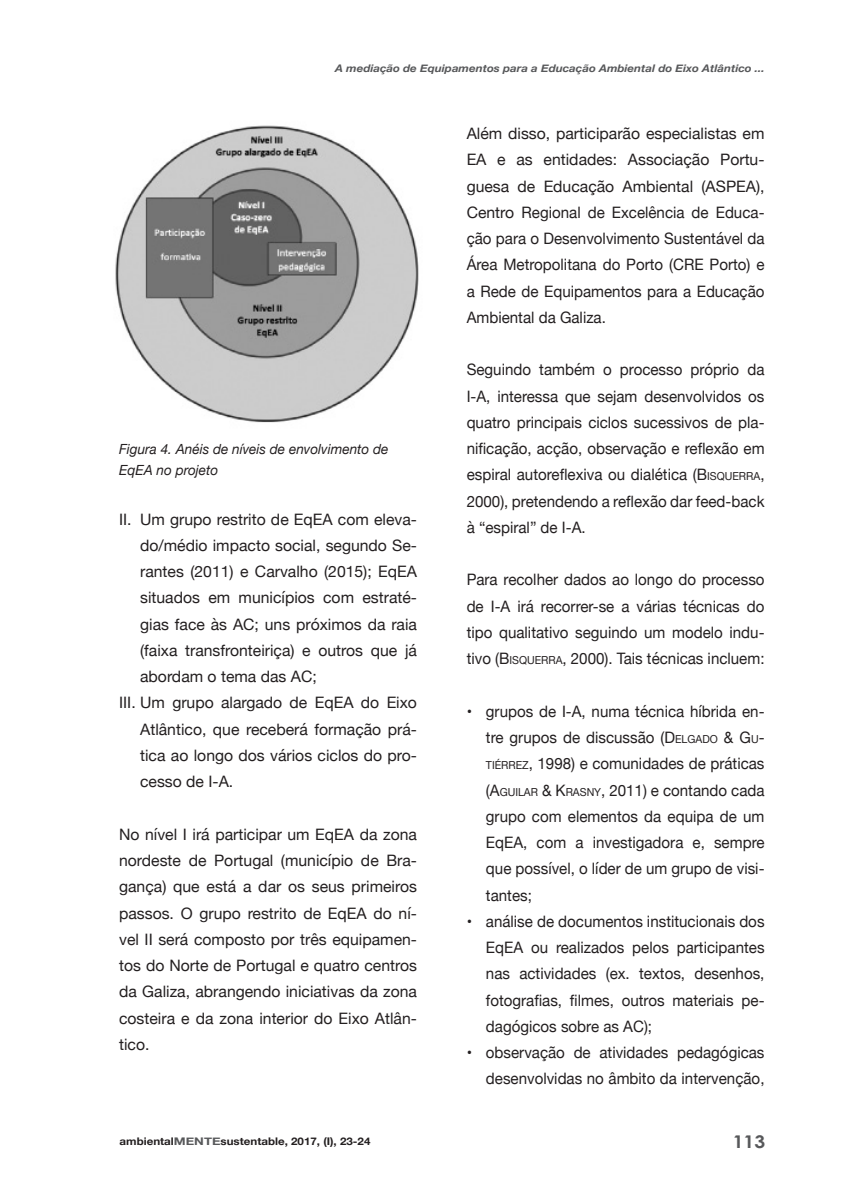
<style>
.page{position:relative;width:844px;height:1191px;background:#fff}
.page>*{position:absolute;margin:0;border:0;box-sizing:border-box;transform-origin:0 0}
.t1{font:700 17.5px "Century Gothic";color:#57585a;scale:1.1 1}
.t2{font:15.75px/26.2px "Helvetica Neue";color:#231f20;text-align:justify;scale:.96 1}
.t3{font:15.75px/26.2px "Helvetica Neue";color:#231f20;text-align:justify}
.t4{font:italic 14px/21px "Helvetica Neue";color:#231f20}
.t5{font:italic 700 10.5px "Helvetica Neue";color:#57585a;scale:1.1 1}
.t6{font:700 10.5px "Helvetica Neue";color:#231f20;scale:1.1 1}
.s1{font-size:11.03px}
.s2{color:#57585a}
</style>
<div class="page">
<img style="left:115px;top:125px;width:304px;height:298px">
<p class="t5" style="left:335px;top:61px;width:392px">A mediação de Equipamentos para a Educação Ambiental do Eixo Atlântico ...</p>
<p class="t4" style="left:119px;top:438px;width:271px">Figura 4. Anéis de níveis de envolvimento de<br>EqEA no projeto</p>
<p class="t3" style="left:119px;top:506px;width:299px">II. Um grupo restrito de EqEA com eleva-</p>
<p class="t3" style="left:140px;top:532px;width:278px">do/médio impacto social, segundo Se-</p>
<p class="t3" style="left:140px;top:558px;width:278px">rantes (2011) e Carvalho (2015); EqEA</p>
<p class="t3" style="left:140px;top:584px;width:278px">situados em municípios com estraté-</p>
<p class="t3" style="left:140px;top:611px;width:278px">gias face às AC; uns próximos da raia</p>
<p class="t3" style="left:140px;top:637px;width:278px">(faixa transfronteiriça) e outros que já</p>
<p class="t3" style="left:140px;top:663px;width:178px">abordam o tema das AC;</p>
<p class="t3" style="left:119px;top:689px;width:299px">III. Um grupo alargado de EqEA do Eixo</p>
<p class="t3" style="left:140px;top:716px;width:278px">Atlântico, que receberá formação prá-</p>
<p class="t3" style="left:140px;top:742px;width:278px">tica ao longo dos vários ciclos do pro-</p>
<p class="t3" style="left:140px;top:768px;width:95px">cesso de I-A.</p>
<p class="t3" style="left:119px;top:821px;width:299px">No nível I irá participar um EqEA da zona nordeste de Portugal (município de Bra&shy;gança) que está a dar os seus primeiros passos. O grupo restrito de EqEA do ní&shy;vel II será composto por três equipamen&shy;tos do Norte de Portugal e quatro centros da Galiza, abrangendo iniciativas da zona costeira e da zona interior do Eixo Atlân&shy;tico.</p>
<p class="t3" style="left:466px;top:120px;width:299px">Além disso, participarão especialistas em EA e as entidades: Associação Portu&shy;guesa de Educação Ambiental (ASPEA), Centro Regional de Excelência de Educa&shy;ção para o Desenvolvimento Sustentável da Área Metropolitana do Porto (CRE Porto) e a Rede de Equipamentos para a Educação Ambiental da Galiza.</p>
<p class="t2" style="left:466px;top:356px;width:312px">Seguindo também o processo próprio da I-A, interessa que sejam desenvolvidos os quatro principais ciclos sucessivos de pla&shy;nificação, acção, observação e reflexão em espiral autoreflexiva ou dialética (B<span class="s1">ISQUERRA</span>, 2000), pretendendo a reflexão dar feed-back à “espiral” de I-A.</p>
<p class="t2" style="left:466px;top:566px;width:312px">Para recolher dados ao longo do processo de I-A irá recorrer-se a várias técnicas do tipo qualitativo seguindo um modelo indu&shy;tivo (B<span class="s1">ISQUERRA</span>, 2000). Tais técnicas incluem:</p>
<p class="t2" style="left:486px;top:698px;width:291px;text-indent:-19px">• grupos de I-A, numa técnica híbrida en&shy;tre grupos de discussão (D<span class="s1">ELGADO</span> &amp; G<span class="s1">U</span>-<span class="s1">TIÉRREZ</span>, 1998) e comunidades de práticas (A<span class="s1">GUILAR</span> &amp; K<span class="s1">RASNY</span>, 2011) e contando cada grupo com elementos da equipa de um EqEA, com a investigadora e, sempre que possível, o líder de um grupo de visi&shy;tantes;</p>
<p class="t2" style="left:486px;top:908px;width:292px;text-indent:-19px">• análise de documentos institucionais dos EqEA ou realizados pelos participantes nas actividades (ex. textos, desenhos, fotografias, filmes, outros materiais pe&shy;dagógicos sobre as AC);</p>
<p class="t2" style="left:466px;top:1039px;width:312px;text-align:right">• observação de atividades pedagógicas desenvolvidas no âmbito da intervenção,</p>
<p class="t6" style="left:119px;top:1134px;width:229px">ambiental<span class="s2">MENTE</span>sustentable, 2017, (I), 23-24</p>
<p class="t1" style="left:732px;top:1130px;width:31px">113</p>
</div>
